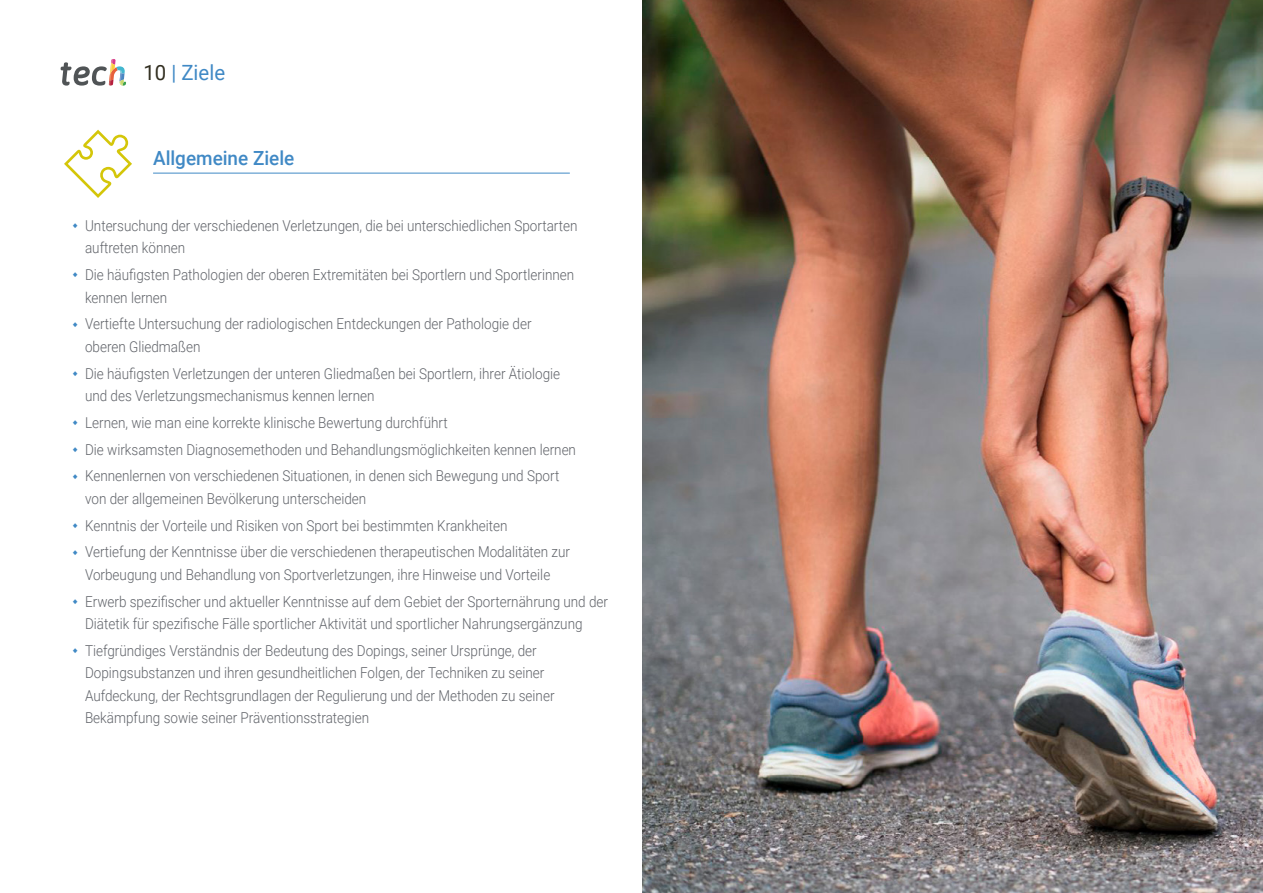
<style>
.page{position:relative;width:1263px;height:893px;background:#fff}
.page>*{position:absolute;margin:0;border:0;box-sizing:border-box;transform-origin:0 0}
.t1{font:21px "Roboto";color:#4089c5}
.t2{font:500 19.5px "Roboto";color:#4089c5}
.t3{font:300 15px/22.5px "Roboto";color:#61646a;scale:.9 1}
.s1{color:#312e20}
</style>
<div class="page">
<hr style="left:153px;top:173px;width:417px;height:1px;background:#4089c5">
<svg style="left:64px;top:130px;width:68px;height:68px"></svg>
<img style="left:642px;top:0;width:621px;height:893px">
<svg style="left:61px;top:59px;width:65px;height:27px"></svg>
<h1 class="t1" style="left:144px;top:57px;width:83px"><span class="s1">10</span> | Ziele</h1>
<h2 class="t2" style="left:153px;top:144px;width:143px">Allgemeine Ziele</h2>
<p class="t3" style="left:85px;top:214px;width:549px">Untersuchung der verschiedenen Verletzungen, die bei unterschiedlichen Sportarten auftreten können</p>
<p class="t3" style="left:85px;top:263px;width:545px">Die häufigsten Pathologien der oberen Extremitäten bei Sportlern und Sportlerinnen kennen lernen</p>
<p class="t3" style="left:85px;top:312px;width:498px">Vertiefte Untersuchung der radiologischen Entdeckungen der Pathologie der oberen Gliedmaßen</p>
<p class="t3" style="left:85px;top:361px;width:529px">Die häufigsten Verletzungen der unteren Gliedmaßen bei Sportlern, ihrer Ätiologie und des Verletzungsmechanismus kennen lernen</p>
<p class="t3" style="left:85px;top:409px;width:547px;line-height:26.7px">Lernen, wie man eine korrekte klinische Bewertung durchführt<br>Die wirksamsten Diagnosemethoden und Behandlungsmöglichkeiten kennen lernen<br>Kennenlernen von verschiedenen Situationen, in denen sich Bewegung und Sport</p>
<p class="t3" style="left:85px;top:485px;width:540px;line-height:26.7px">von der allgemeinen Bevölkerung unterscheiden<br>Kenntnis der Vorteile und Risiken von Sport bei bestimmten Krankheiten<br>Vertiefung der Kenntnisse über die verschiedenen therapeutischen Modalitäten zur</p>
<p class="t3" style="left:85px;top:561px;width:583px;line-height:26.7px">Vorbeugung und Behandlung von Sportverletzungen, ihre Hinweise und Vorteile<br>Erwerb spezifischer und aktueller Kenntnisse auf dem Gebiet der Sporternährung und der</p>
<p class="t3" style="left:85px;top:610px;width:554px;line-height:26.7px">Diätetik für spezifische Fälle sportlicher Aktivität und sportlicher Nahrungsergänzung<br>Tiefgründiges Verständnis der Bedeutung des Dopings, seiner Ursprünge, der</p>
<p class="t3" style="left:85px;top:661px;width:523px">Dopingsubstanzen und ihren gesundheitlichen Folgen, der Techniken zu seiner<br>Aufdeckung, der Rechtsgrundlagen der Regulierung und der Methoden zu seiner<br>Bekämpfung sowie seiner Präventionsstrategien</p>
</div>
